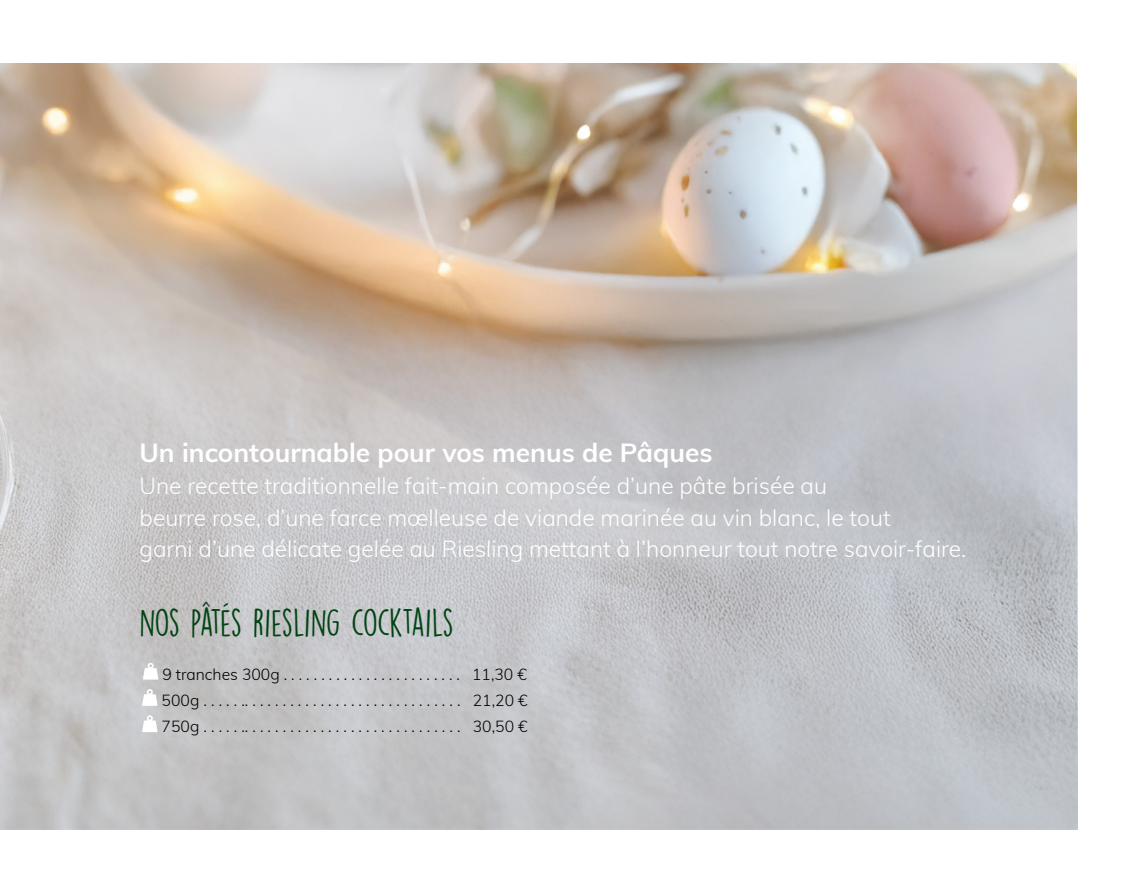
<style>
.page{position:relative;width:1141px;height:893px;background:#fff}
.page>*{position:absolute;margin:0;border:0;box-sizing:border-box;transform-origin:0 0}
.t1{font:35px "DK Lemon Yellow Sun";letter-spacing:-.04em;color:#004413}
.t2{font:700 26.25px "Muli";color:#fff}
.t3{font:300 22.75px/31.5px "Muli";color:#fff}
.t4{font:300 15.75px/26.2px "Muli";color:#000;text-align:justify}
</style>
<div class="page">
<img style="left:0;top:63px;width:1078px;height:767px">
<svg style="left:143px;top:663px;width:15px;height:17px"></svg>
<svg style="left:142px;top:689px;width:16px;height:17px"></svg>
<svg style="left:142px;top:715px;width:16px;height:17px"></svg>
<p class="t2" style="left:140px;top:434px;width:575px">Un incontournable pour vos menus de Pâques</p>
<p class="t3" style="left:140px;top:469px;width:828px">Une recette traditionnelle fait-main composée d’une pâte brisée au<br>beurre rose, d’une farce mœlleuse de viande marinée au vin blanc, le tout<br>garni d’une délicate gelée au Riesling mettant à l’honneur tout notre savoir-faire.</p>
<h1 class="t1" style="left:140px;top:601px;width:316px">NOS PÂTÉS RIESLING COCKTAILS</h1>
<p class="t4" style="left:162px;top:660px;width:368px">9 tranches 300g . . . . . . . . . . . . . . . . . . . . . . . . 11,30 € 500g . . . . . .. . . . . . . . . . . . . . . . . . . . . . . . . . . . . 21,20 € 750g . . . . . .. . . . . . . . . . . . . . . . . . . . . . . . . . . . . 30,50 €</p>
</div>
